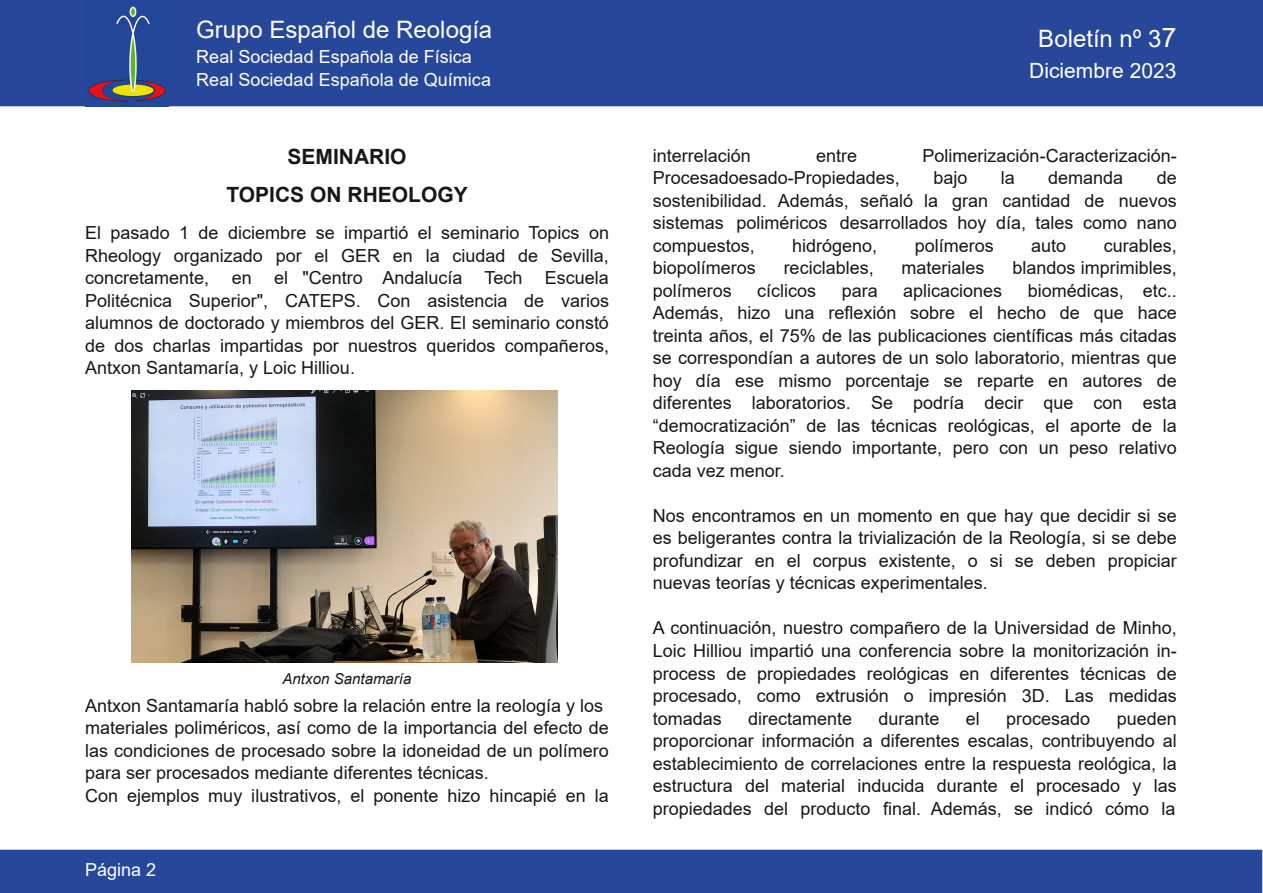
<style>
.page{position:relative;width:1263px;height:893px;background:#fff}
.page>*{position:absolute;margin:0;border:0;box-sizing:border-box;transform-origin:0 0}
.t1{font:24px "Arial";color:#fff}
.t2{font:700 21px/37.5px "Arial";color:#171715;text-align:center}
.t3{font:21px "Arial";color:#fff}
.t4{font:18px/22.5px "Arial";color:#171715;text-align:justify}
.t5{font:18px/22.5px "Arial";color:#fff}
.t6{font:italic 15px "Arial";letter-spacing:.005em;color:#171715}
.s1{font-size:27px}
</style>
<div class="page">
<div style="left:1px;top:1px;width:1261px;height:105px;background:#27489a"></div>
<div style="left:0;top:0;width:1263px;height:106px;border:2px solid #27489a"></div>
<div style="left:0;top:850px;width:1261px;height:42px;background:#27489a"></div>
<div style="left:0;top:850px;width:1262px;height:43px;border:2px solid #27489a"></div>
<img style="left:85px;top:0;width:84px;height:106px">
<img style="left:132px;top:390px;width:426px;height:273px">
<h1 class="t1" style="left:196px;top:16px;width:298px">Grupo Español de Reología</h1>
<p class="t5" style="left:196px;top:46px;width:296px">Real Sociedad Española de Física<br>Real Sociedad Española de Química</p>
<p class="t2" style="left:226px;top:138px;width:243px">SEMINARIO<br>TOPICS ON RHEOLOGY</p>
<p class="t4" style="left:85px;top:222px;width:525px">El pasado 1 de diciembre se impartió el seminario Topics on Rheology organizado por el GER en la ciudad de Sevilla, concretamente,</p>
<p class="t4" style="left:232px;top:267px;width:22px">en</p>
<p class="t4" style="left:274px;top:266px;width:250px">el "Centro Andalucía Tech</p>
<p class="t4" style="left:85px;top:267px;width:525px;text-indent:460px">Escuela Politécnica Superior", CATEPS. Con asistencia de varios alumnos de doctorado y miembros del GER. El seminario constó de dos charlas impartidas por nuestros queridos compañeros, Antxon Santamaría, y Loic Hilliou.</p>
<p class="t6" style="left:282px;top:670px;width:130px">Antxon Santamaría</p>
<p class="t4" style="left:85px;top:694px;width:525px;text-align:left">Antxon Santamaría habló sobre la relación entre la reología y los materiales poliméricos, así como de la importancia del efecto de las condiciones de procesado sobre la idoneidad de un polímero para ser procesados mediante diferentes técnicas.<br>Con ejemplos muy ilustrativos, el ponente hizo hincapié en la</p>
<p class="t5" style="left:85px;top:858px;width:73px">Página 2</p>
<h1 class="t1" style="left:1038px;top:25px;width:140px">Boletín nº 3<span class="s1">7</span></h1>
<p class="t3" style="left:1029px;top:59px;width:149px">Diciembre 2023</p>
<p class="t4" style="left:653px;top:144px;width:100px">interrelación</p>
<p class="t4" style="left:816px;top:144px;width:43px">entre</p>
<p class="t4" style="left:923px;top:144px;width:256px">Polimerización-Caracterización-</p>
<p class="t4" style="left:653px;top:167px;width:249px">Procesadoesado-Propiedades,</p>
<p class="t4" style="left:933px;top:167px;width:36px">bajo</p>
<p class="t4" style="left:1001px;top:167px;width:16px">la</p>
<p class="t4" style="left:1048px;top:167px;width:77px">demanda</p>
<p class="t4" style="left:653px;top:167px;width:525px;text-indent:504px">de sostenibilidad. Además, señaló la gran cantidad de nuevos sistemas poliméricos desarrollados hoy día, tales como nano compuestos,</p>
<p class="t4" style="left:792px;top:234px;width:87px">hidrógeno,</p>
<p class="t4" style="left:915px;top:234px;width:81px">polímeros</p>
<p class="t4" style="left:1031px;top:234px;width:37px">auto</p>
<p class="t4" style="left:1104px;top:234px;width:75px">curables,</p>
<p class="t4" style="left:653px;top:257px;width:105px">biopolímeros</p>
<p class="t4" style="left:784px;top:257px;width:91px">reciclables,</p>
<p class="t4" style="left:901px;top:257px;width:84px">materiales</p>
<p class="t4" style="left:1012px;top:257px;width:166px">blandos imprimibles,</p>
<p class="t4" style="left:653px;top:279px;width:81px">polímeros</p>
<p class="t4" style="left:757px;top:279px;width:60px">cíclicos</p>
<p class="t4" style="left:842px;top:279px;width:38px">para</p>
<p class="t4" style="left:903px;top:279px;width:101px">aplicaciones</p>
<p class="t4" style="left:653px;top:279px;width:525px;text-indent:375px">biomédicas, etc..<br>Además, hizo una reflexión sobre el hecho de que hace treinta años, el 75% de las publicaciones científicas más citadas se correspondían a autores de un solo laboratorio, mientras que hoy día ese mismo porcentaje se reparte en autores de diferentes laboratorios. Se podría decir que con esta “democratización” de las técnicas reológicas, el aporte de la Reología sigue siendo importante, pero con un peso relativo cada vez menor.</p>
<p class="t4" style="left:653px;top:504px;width:525px">Nos encontramos en un momento en que hay que decidir si se es beligerantes contra la trivialización de la Reología, si se debe profundizar en el corpus existente, o si se deben propiciar nuevas teorías y técnicas experimentales.</p>
<p class="t4" style="left:653px;top:617px;width:525px">A continuación, nuestro compañero de la Universidad de Minho, Loic Hilliou impartió una conferencia sobre la monitorización in&shy;process de propiedades reológicas en diferentes técnicas de procesado, como extrusión o impresión 3D. Las medidas tomadas</p>
<p class="t4" style="left:653px;top:707px;width:525px;text-indent:464px">pueden proporcionar información a diferentes escalas, contribuyendo al establecimiento de correlaciones entre la respuesta reológica, la estructura del material inducida durante el procesado y las propiedades del producto final. Además, se indicó cómo la</p>
<p class="t4" style="left:748px;top:707px;width:106px">directamente</p>
<p class="t4" style="left:878px;top:707px;width:63px">durante</p>
<p class="t4" style="left:966px;top:707px;width:16px">el</p>
<p class="t4" style="left:1006px;top:707px;width:86px">procesado</p>
</div>
